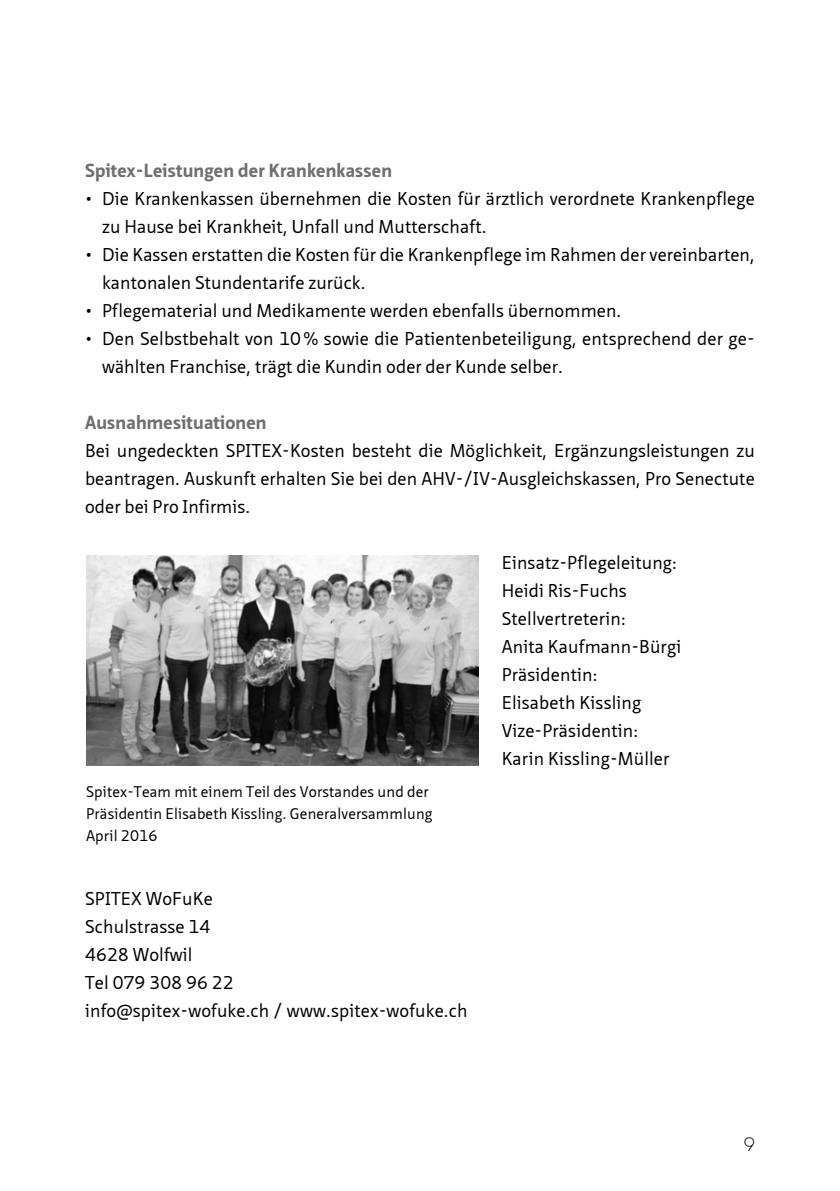
<style>
.page{position:relative;width:840px;height:1191px;background:#fff}
.page>*{position:absolute;margin:0;border:0;box-sizing:border-box;transform-origin:0 0}
.t1{font:700 18.4px "Neue Sans Pro";letter-spacing:.01em;color:#706f6f}
.t2{font:18px/28px "Neue Sans Pro";letter-spacing:.005em;color:#000}
.t3{font:300 18px "Futura";color:#000}
.t4{font:15px/22px "Neue Sans Pro";letter-spacing:.01em;color:#000}
</style>
<div class="page">
<img style="left:86px;top:556px;width:392px;height:209px">
<p class="t1" style="left:85px;top:158px;width:308px">Spitex-Leistungen der Krankenkassen</p>
<p class="t2" style="left:102px;top:184px;width:653px;text-indent:-17px">• Die Krankenkassen übernehmen die Kosten für ärztlich verordnete Krankenpflege zu Hause bei Krankheit, Unfall und Mutterschaft.</p>
<p class="t2" style="left:102px;top:240px;width:653px;text-indent:-17px">• Die Kassen erstatten die Kosten für die Krankenpflege im Rahmen der vereinbarten, kantonalen Stundentarife zurück.</p>
<p class="t2" style="left:85px;top:296px;width:537px">• Pflegematerial und Medikamente werden ebenfalls übernommen.</p>
<p class="t2" style="left:102px;top:324px;width:653px;text-indent:-17px">• Den Selbstbehalt von 10 % sowie die Patientenbeteiligung, entsprechend der ge&shy;wählten Franchise, trägt die Kundin oder der Kunde selber.</p>
<p class="t1" style="left:85px;top:410px;width:183px">Ausnahmesituationen</p>
<p class="t2" style="left:85px;top:436px;width:670px;text-align:justify">Bei ungedeckten SPITEX-Kosten besteht die Möglichkeit, Ergänzungsleistungen zu beantragen. Auskunft erhalten Sie bei den AHV-/IV-Ausgleichskassen, Pro Senectute oder bei Pro Infirmis.</p>
<p class="t4" style="left:86px;top:780px;width:348px">Spitex-Team mit einem Teil des Vorstandes und der<br>Präsidentin Elisabeth Kissling. Generalversammlung<br>April 2016</p>
<p class="t2" style="left:85px;top:884px;width:383px">SPITEX WoFuKe<br>Schulstrasse 14<br>4628 Wolfwil<br>Tel 079 308 96 22<br>info@spitex-wofuke.ch / www.spitex-wofuke.ch</p>
<p class="t2" style="left:501px;top:548px;width:181px">Einsatz-Pflegeleitung:<br>Heidi Ris-Fuchs<br>Stellvertreterin:<br>Anita Kaufmann-Bürgi<br>Präsidentin:<br>Elisabeth Kissling<br>Vize-Präsidentin:<br>Karin Kissling-Müller</p>
<p class="t3" style="left:743px;top:1133px;width:13px">9</p>
</div>
